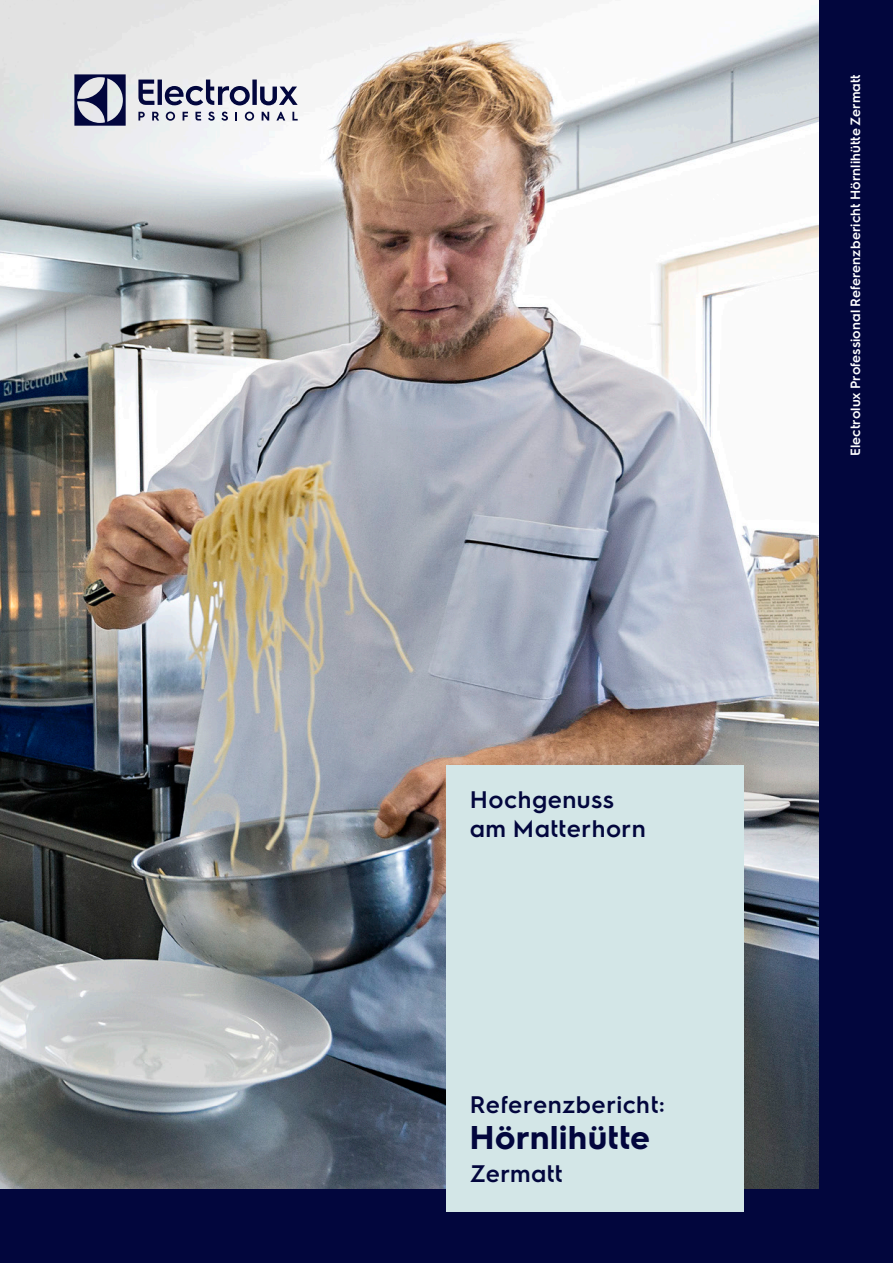
<style>
.page{position:relative;width:893px;height:1263px;background:#02063d}
.page>*{position:absolute;margin:0;border:0;box-sizing:border-box;transform-origin:0 0}
.t1{font:700 33px "Electrolux Sans";letter-spacing:.025em;color:#02063d}
.t2{font:600 24px/28.8px "Electrolux Sans";letter-spacing:.02em;color:#02063d}
.t3{font:600 13.5px "Electrolux Sans";letter-spacing:.005em;color:#fff}
</style>
<div class="page">
<img style="left:0;top:0;width:819px;height:1188px">
<svg style="left:74px;top:74px;width:52px;height:52px"></svg>
<svg style="left:138px;top:80px;width:160px;height:25px"></svg>
<svg style="left:292px;top:112px;width:6px;height:9px"></svg>
<svg style="left:245px;top:112px;width:9px;height:9px"></svg>
<svg style="left:235px;top:112px;width:2px;height:9px"></svg>
<svg style="left:221px;top:112px;width:7px;height:9px"></svg>
<svg style="left:208px;top:112px;width:7px;height:9px"></svg>
<svg style="left:195px;top:112px;width:6px;height:9px"></svg>
<svg style="left:183px;top:112px;width:5px;height:9px"></svg>
<svg style="left:166px;top:112px;width:9px;height:9px"></svg>
<svg style="left:152px;top:112px;width:7px;height:9px"></svg>
<svg style="left:138px;top:112px;width:7px;height:9px"></svg>
<svg style="left:276px;top:112px;width:9px;height:9px"></svg>
<svg style="left:262px;top:112px;width:7px;height:9px"></svg>
<div style="left:446px;top:765px;width:298px;height:447px;background:#d3e6e7"></div>
<h2 class="t2" style="left:470px;top:784px;width:178px">Hochgenuss am Matterhorn</h2>
<h2 class="t2" style="left:470px;top:1089px;width:196px">Referenzbericht:</h2>
<h1 class="t1" style="left:470px;top:1114px;width:182px">Hörnlihütte</h1>
<h2 class="t2" style="left:470px;top:1158px;width:94px">Zermatt</h2>
<p class="t3" style="left:846px;top:456px;width:383px;rotate:-90deg">Electrolux Professional Referenzbericht Hörnlihütte Zermatt</p>
</div>
